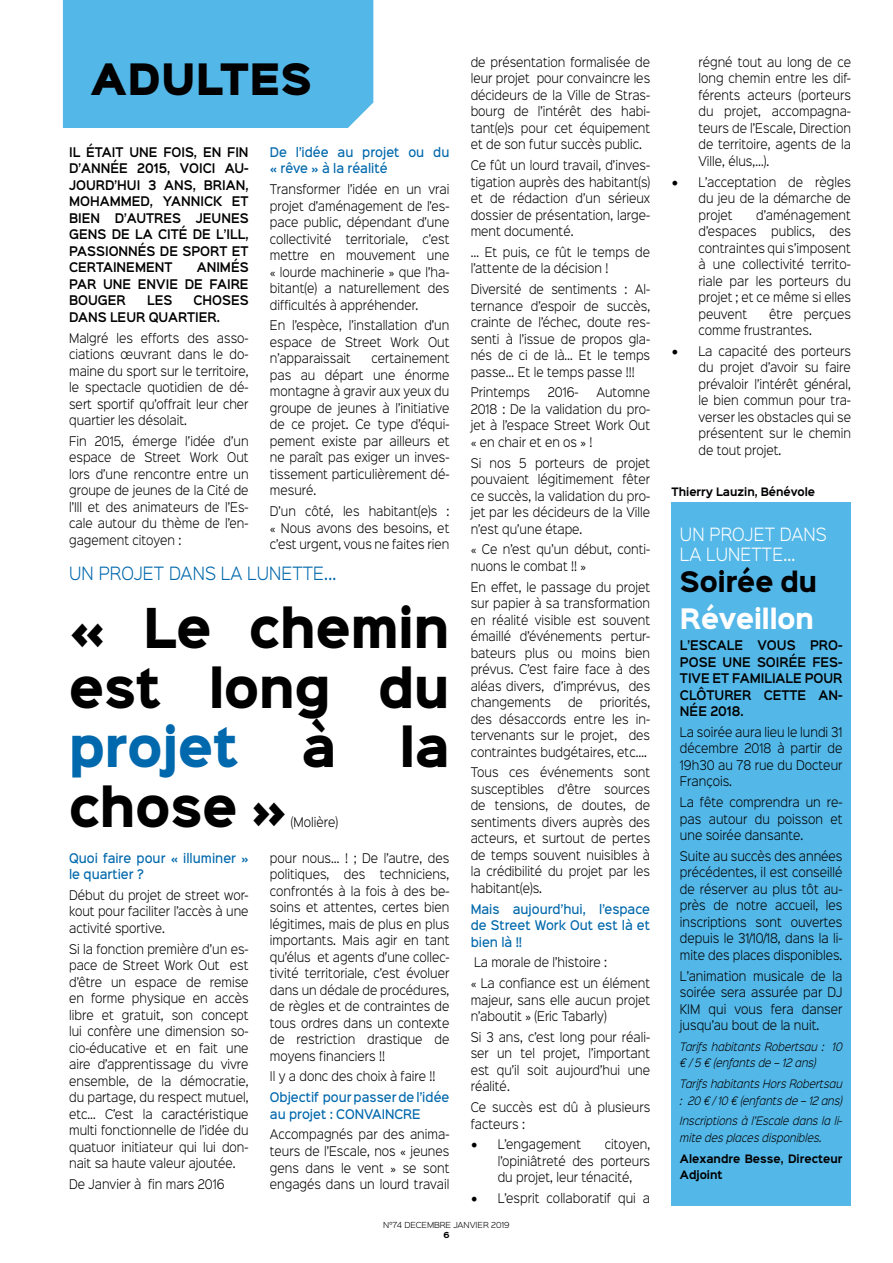
<style>
.page{position:relative;width:893px;height:1263px;background:#fff}
.page>*{position:absolute;margin:0;border:0;box-sizing:border-box;transform-origin:0 0}
.t1{font:900 49.5px/59.4px "Sinkin Sans 800";color:#000;scale:.9 1}
.t2{font:900 49.5px "Sinkin Sans 800";color:#0068ac;scale:.9 1}
.t3{font:39px "Sinkin Sans 900 X Black";letter-spacing:.01em;color:#000;scale:.9 1}
.t4{font:900 25.5px "Sinkin Sans 800";color:#fff;scale:.9 1}
.t5{font:900 25.5px "Sinkin Sans 800";color:#000;scale:.9 1}
.t6{font:300 16.5px "Sinkin Sans 300";letter-spacing:.01em;color:#0068ac;scale:.9 1}
.t7{font:300 16.5px/19.8px "Sinkin Sans 300";letter-spacing:.01em;color:#fff;scale:.9 1}
.t8{font:300 12px/16.5px "Sinkin Sans 300";color:#000;text-align:justify;scale:.9 1}
.t9{font:600 12px/16.5px "Sinkin Sans 600";color:#000;text-align:justify;scale:.9 1}
.t10{font:500 12px/16.5px "Sinkin Sans 500";color:#0068ac;scale:.9 1}
.t11{font:italic 300 10.5px/16.5px "Sinkin Sans 300";color:#000;scale:.9 1}
.t12{font:700 10.5px/16.5px "Sinkin Sans 700";color:#000;scale:.9 1}
.t13{font:300 7.5px "Sinkin Sans 300";color:#000}
.t14{font:700 7.5px "Sinkin Sans 700";color:#000}
.s1{font-family:"Minion Pro";font-weight:400;font-size:18px}
</style>
<div class="page">
<div style="left:63px;top:0;width:310px;height:128px;background:#53b7e8"></div>
<div style="left:671px;top:502px;width:180px;height:703px;background:#53b7e8"></div>
<h2 class="t3" style="left:91px;top:59px;width:248px">ADULTES</h2>
<p class="t9" style="left:69px;top:143px;width:201px">IL ÉTAIT UNE FOIS, EN FIN D’ANNÉE 2015, VOICI AU-JOURD’HUI 3 ANS, BRIAN, MOHAMMED, YANNICK ET BIEN D’AUTRES JEUNES GENS DE LA CITÉ DE L’ILL, PASSIONNÉS DE SPORT ET CERTAINEMENT</p>
<p class="t9" style="left:69px;top:258px;width:201px;text-indent:128px">ANIMÉS PAR UNE ENVIE DE FAIRE BOUGER</p>
<p class="t9" style="left:69px;top:291px;width:201px;text-indent:124px">CHOSES<br>DANS LEUR QUARTIER.</p>
<p class="t8" style="left:69px;top:329px;width:201px">Malgré les efforts des asso&shy;ciations œuvrant dans le do&shy;maine du sport sur le territoire, le spectacle quotidien de dé&shy;sert sportif qu’offrait leur cher quartier les désolait.</p>
<p class="t8" style="left:69px;top:432px;width:201px">Fin 2015, émerge l’idée d’un espace de Street Work Out lors d’une rencontre entre un groupe de jeunes de la Cité de l’Ill et des animateurs de l’Es&shy;cale autour du thème de l’en&shy;gagement citoyen :</p>
<p class="t9" style="left:147px;top:291px;width:29px">LES</p>
<p class="t10" style="left:270px;top:143px;width:201px">De l’idée au projet ou du « rêve » à la réalité</p>
<p class="t8" style="left:270px;top:180px;width:201px">Transformer l’idée en un vrai projet d’aménagement de l’es&shy;pace public, dépendant d’une collectivité territoriale, c’est mettre en mouvement une « lourde machinerie » que l’ha&shy;bitant(e) a naturellement des difficultés à appréhender.</p>
<p class="t8" style="left:270px;top:316px;width:201px">En l’espèce, l’installation d’un espace de Street Work Out n’apparaissait</p>
<p class="t8" style="left:270px;top:349px;width:201px;text-indent:102px">certainement pas au départ une énorme montagne à gravir aux yeux du groupe de jeunes à l’initiative de ce projet. Ce type d’équi&shy;pement existe par ailleurs et ne paraît pas exiger un inves&shy;tissement particulièrement dé&shy;mesuré.</p>
<p class="t8" style="left:270px;top:502px;width:201px">D’un côté, les habitant(e)s : « Nous avons des besoins, et c’est urgent, vous ne faites rien</p>
<h3 class="t6" style="left:69px;top:560px;width:299px">UN PROJET DANS LA LUNETTE...</h3>
<h1 class="t1" style="left:69px;top:601px;width:424px">« Le chemin est long du</h1>
<h1 class="t2" style="left:69px;top:721px;width:189px">projet</h1>
<h1 class="t1" style="left:302px;top:720px;width:40px">à</h1>
<h1 class="t1" style="left:400px;top:720px;width:57px">la</h1>
<h1 class="t1" style="left:69px;top:780px;width:244px">chose »</h1>
<p class="t8" style="left:291px;top:812px;width:54px">(Molière)</p>
<p class="t10" style="left:69px;top:849px;width:201px">Quoi faire pour « illuminer » le quartier ?</p>
<p class="t8" style="left:69px;top:886px;width:201px">Début du projet de street wor&shy;kout pour faciliter l’accès à une activité sportive.</p>
<p class="t8" style="left:69px;top:940px;width:201px">Si la fonction première d’un es&shy;pace de Street Work Out est d’être un espace de remise en forme physique en accès libre et gratuit, son concept lui confère une dimension so&shy;cio-éducative et en fait une aire d’apprentissage du vivre ensemble, de la démocratie, du partage, du respect mutuel, etc… C’est la caractéristique multi fonctionnelle de l’idée du quatuor initiateur qui lui don&shy;nait sa haute valeur ajoutée.</p>
<p class="t8" style="left:69px;top:1175px;width:174px">De Janvier à fin mars 2016</p>
<p class="t8" style="left:270px;top:849px;width:201px">pour nous… ! ; De l’autre, des politiques, des techniciens, confrontés à la fois à des be&shy;soins et attentes, certes bien légitimes, mais de plus en plus importants. Mais agir en tant qu’élus et agents d’une collec&shy;tivité territoriale, c’est évoluer dans un dédale de procédures, de règles et de contraintes de tous ordres dans un contexte de restriction drastique de moyens financiers !!</p>
<p class="t8" style="left:270px;top:1067px;width:186px">Il y a donc des choix à faire !!</p>
<p class="t10" style="left:270px;top:1088px;width:201px">Objectif pour passer de l’idée au projet : CONVAINCRE</p>
<p class="t8" style="left:270px;top:1125px;width:201px">Accompagnés par des anima&shy;teurs de l’Escale, nos « jeunes gens dans le vent » se sont engagés dans un lourd travail</p>
<p class="t8" style="left:471px;top:53px;width:201px">de présentation formalisée de leur projet pour convaincre les décideurs de la Ville de Stras&shy;bourg de l’intérêt des habi&shy;tant(e)s pour cet équipement et de son futur succès public.</p>
<p class="t8" style="left:471px;top:156px;width:201px">Ce fût un lourd travail, d’inves&shy;tigation auprès des habitant(s) et de rédaction d’un sérieux dossier de présentation, large&shy;ment documenté.</p>
<p class="t8" style="left:471px;top:243px;width:201px">… Et puis, ce fût le temps de l’attente de la décision !</p>
<p class="t8" style="left:471px;top:280px;width:201px">Diversité de sentiments : Al&shy;ternance d’espoir de succès, crainte de l’échec, doute res&shy;senti à l’issue de propos gla&shy;nés de ci de là… Et le temps passe… Et le temps passe !!!</p>
<p class="t8" style="left:471px;top:383px;width:68px">Printemps</p>
<p class="t8" style="left:548px;top:383px;width:36px">2016-</p>
<p class="t8" style="left:471px;top:383px;width:201px;text-indent:126px">Automne 2018 : De la validation du pro&shy;jet à l’espace Street Work Out « en chair et en os » !</p>
<p class="t8" style="left:471px;top:454px;width:201px">Si nos 5 porteurs de projet pouvaient légitimement fêter ce succès, la validation du pro&shy;jet par les décideurs de la Ville n’est qu’une étape.</p>
<p class="t8" style="left:471px;top:540px;width:201px">« Ce n’est qu’un début, conti&shy;nuons le combat !! »</p>
<p class="t8" style="left:471px;top:578px;width:201px">En effet, le passage du projet sur papier à sa transformation en réalité visible est souvent émaillé d’événements pertur&shy;bateurs plus ou moins bien prévus. C’est faire face à des aléas divers, d’imprévus, des changements</p>
<p class="t8" style="left:471px;top:693px;width:201px;text-indent:129px">priorités, des désaccords entre les in&shy;tervenants sur le projet, des contraintes budgétaires, etc….</p>
<p class="t8" style="left:471px;top:763px;width:201px">Tous ces événements sont susceptibles d’être sources de tensions, de doutes, de sentiments divers auprès des acteurs, et surtout de pertes de temps souvent nuisibles à la crédibilité du projet par les habitant(e)s.</p>
<p class="t10" style="left:471px;top:899px;width:201px;text-align:justify">Mais aujourd’hui, l’espace de Street Work Out est là et bien là !!</p>
<p class="t8" style="left:471px;top:951px;width:201px;line-height:20.7px">La morale de l’histoire :<br>« La confiance est un élément</p>
<p class="t8" style="left:471px;top:991px;width:201px">majeur, sans elle aucun projet n’aboutit » (Eric Tabarly)</p>
<p class="t8" style="left:471px;top:1028px;width:201px">Si 3 ans, c’est long pour réali&shy;ser un tel projet, l’important est qu’il soit aujourd’hui une réalité.</p>
<p class="t8" style="left:471px;top:1098px;width:201px">Ce succès est dû à plusieurs facteurs :</p>
<p class="t8" style="left:471px;top:1135px;width:124px"><span class="s1">•</span> L’engagement</p>
<p class="t8" style="left:568px;top:693px;width:18px">de</p>
<p class="t8" style="left:498px;top:1135px;width:171px;text-indent:107px">citoyen, l’opiniâtreté des porteurs du projet, leur ténacité,</p>
<p class="t8" style="left:471px;top:1189px;width:201px"><span class="s1">•</span> L’esprit collaboratif qui a</p>
<p class="t13" style="left:383px;top:1218px;width:128px">N°74 DECEMBRE JANVIER 2019</p>
<p class="t14" style="left:443px;top:1231px;width:8px">6</p>
<p class="t8" style="left:698px;top:53px;width:171px">régné tout au long de ce long chemin entre les dif&shy;férents acteurs (porteurs du projet, accompagna&shy;teurs de l’Escale, Direction de territoire, agents de la Ville, élus,…).</p>
<p class="t8" style="left:698px;top:173px;width:171px;text-indent:-27px"><span class="s1">•</span> L’acceptation de règles du jeu de la démarche de projet</p>
<p class="t8" style="left:698px;top:206px;width:171px;text-indent:58px">d’aménagement d’espaces publics, des contraintes qui s’imposent à une collectivité territo&shy;riale par les porteurs du projet ; et ce même si elles peuvent</p>
<p class="t8" style="left:698px;top:305px;width:171px;text-indent:71px">être perçues comme frustrantes.</p>
<p class="t8" style="left:698px;top:342px;width:171px;text-indent:-27px"><span class="s1">•</span> La capacité des porteurs du projet d’avoir su faire prévaloir l’intérêt général, le bien commun pour tra&shy;verser les obstacles qui se présentent sur le chemin de tout projet.</p>
<p class="t12" style="left:671px;top:484px;width:161px">Thierry Lauzin, Bénévole</p>
<h3 class="t7" style="left:680px;top:523px;width:165px">UN PROJET DANS<br>LA LUNETTE...</h3>
<h3 class="t5" style="left:680px;top:568px;width:154px">Soirée du</h3>
<h3 class="t4" style="left:680px;top:606px;width:150px">Réveillon</h3>
<p class="t9" style="left:680px;top:636px;width:182px">L’ESCALE VOUS PRO-POSE UNE SOIRÉE FES-TIVE ET FAMILIALE POUR CLÔTURER CETTE AN-NÉE 2018.</p>
<p class="t8" style="left:680px;top:723px;width:182px">La soirée aura lieu le lundi 31 décembre 2018 à partir de 19h30 au 78 rue du Docteur François.</p>
<p class="t8" style="left:680px;top:793px;width:182px">La fête comprendra un re&shy;pas autour du poisson et une soirée dansante.</p>
<p class="t8" style="left:680px;top:847px;width:182px">Suite au succès des années précédentes, il est conseillé de réserver au plus tôt au&shy;près de notre accueil, les inscriptions sont ouvertes depuis le 31/10/18, dans la li&shy;mite des places disponibles.</p>
<p class="t8" style="left:680px;top:967px;width:182px">L’animation musicale de la soirée sera assurée par DJ KIM qui vous fera danser jusqu’au bout de la nuit.</p>
<p class="t11" style="left:680px;top:1038px;width:182px">Tarifs habitants Robertsau : 10 € / 5 € (enfants de – 12 ans)</p>
<p class="t11" style="left:680px;top:1075px;width:182px">Tarifs habitants Hors Robertsau : 20 € / 10 € (enfants de – 12 ans)</p>
<p class="t11" style="left:680px;top:1112px;width:182px">Inscriptions à l’Escale dans la li&shy;mite des places disponibles.</p>
<p class="t12" style="left:680px;top:1151px;width:182px">Alexandre Besse, Directeur<br>Adjoint</p>
</div>
